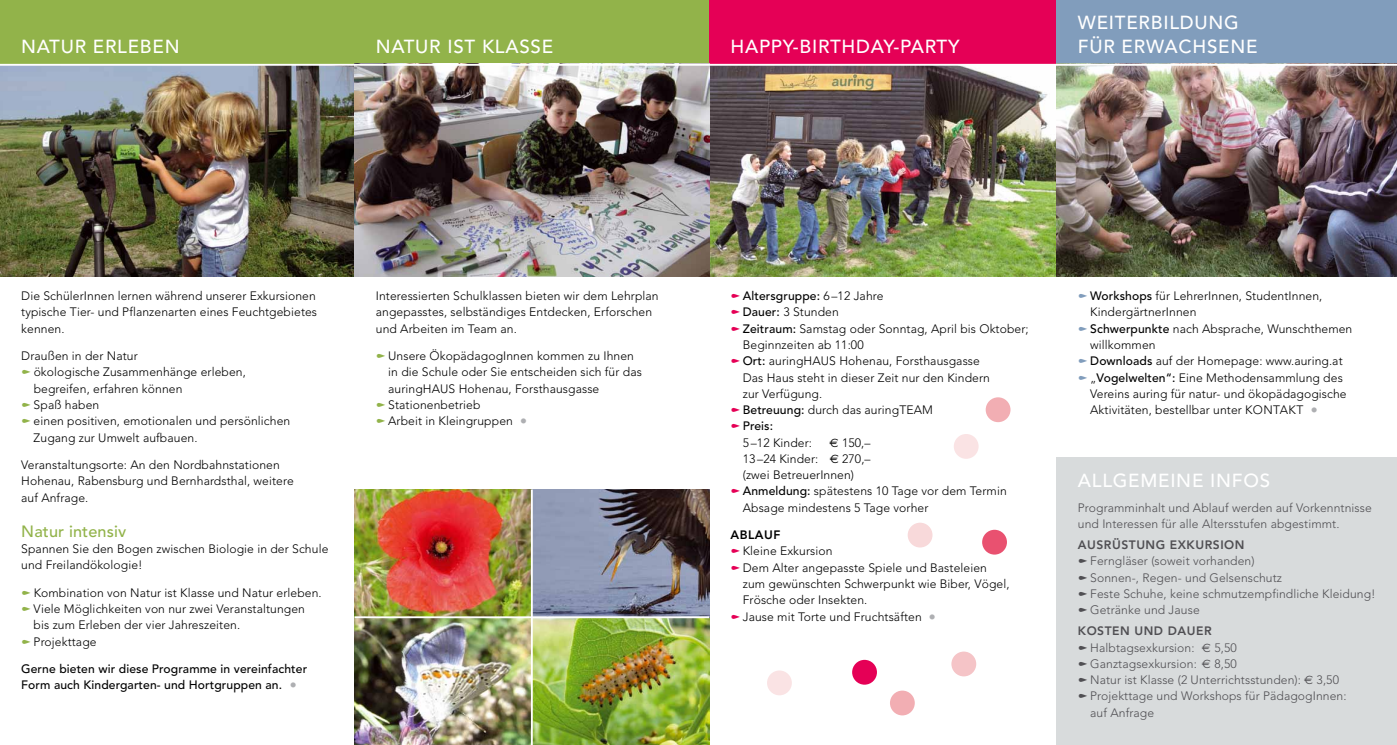
<style>
.page{position:relative;width:1397px;height:745px;background:#fff}
.page>*{position:absolute;margin:0;border:0;box-sizing:border-box;transform-origin:0 0}
.t1{font:500 18.75px/23.1px "Avenir";letter-spacing:.04em;color:#fff}
.t2{font:500 16.25px "Avenir";color:#92b34a}
.t3{font:300 12.12px/16.2px "Avenir";letter-spacing:.01em;color:#000}
.t4{font:300 12.12px/16.2px "Avenir";letter-spacing:.01em;color:#504f53}
.t5{font:500 12.12px/16.2px "Avenir";letter-spacing:.01em;color:#000}
.t6{font:800 12.12px "Avenir";letter-spacing:.045em;color:#504f53}
.t7{font:800 12.12px "Avenir";color:#000}
.s1{font-weight:500}
.s2{font-family:"Euro Sans";font-weight:400}
.s3{font-weight:800}
</style>
<div class="page">
<img style="left:354px;top:489px;width:355px;height:255px">
<img style="left:0;top:66px;width:1396px;height:210px">
<div style="left:0;top:0;width:709px;height:64px;background:#92b34a"></div>
<div style="left:709px;top:0;width:347px;height:64px;background:#e50056"></div>
<div style="left:852px;top:659px;width:24px;height:25px;background:#e50056;border-radius:50%"></div>
<div style="left:953px;top:433px;width:25px;height:25px;background:#fae3e4;border-radius:50%"></div>
<div style="left:981px;top:529px;width:25px;height:25px;background:#e95170;border-radius:50%"></div>
<div style="left:889px;top:690px;width:25px;height:25px;background:#f2aeb3;border-radius:50%"></div>
<div style="left:907px;top:522px;width:25px;height:25px;background:#f8d9da;border-radius:50%"></div>
<div style="left:1056px;top:457px;width:340px;height:287px;background:#d8dbdc"></div>
<div style="left:1056px;top:0;width:340px;height:64px;background:#819dbc"></div>
<div style="left:951px;top:651px;width:25px;height:25px;background:#f5c4c7;border-radius:50%"></div>
<hr style="left:354px;top:616px;width:355px;height:1px;background:#fff">
<hr style="left:531px;top:489px;width:1px;height:255px;background:#fff">
<div style="left:767px;top:670px;width:24px;height:24px;background:#fae3e4;border-radius:50%"></div>
<div style="left:985px;top:397px;width:25px;height:25px;background:#f2aeb3;border-radius:50%"></div>
<h1 class="t1" style="left:21px;top:35px;width:160px">Natur erleben</h1>
<h1 class="t1" style="left:376px;top:35px;width:143px">Natur ist klass</h1>
<h1 class="t1" style="left:541px;top:35px;width:13px">e</h1>
<h1 class="t1" style="left:730px;top:35px;width:231px">Happy-Birthday-Party</h1>
<h1 class="t1" style="left:1077px;top:12px;width:181px">Weiterbildung für ERwachsene</h1>
<p class="t3" style="left:21px;top:287px;width:297px;text-align:justify">Die SchülerInnen lernen während unserer Exkursionen typische Tier- und Pflanzenarten eines Feuchtgebietes kennen.</p>
<p class="t3" style="left:34px;top:347px;width:258px;text-indent:-12px">Draußen in der Natur<br>ökologische Zusammenhänge erleben, begreifen, erfahren können<br>Spaß haben<br>einen positiven, emotionalen und persönlichen<br>Zugang zur Umwelt aufbauen.</p>
<p class="t3" style="left:21px;top:456px;width:274px">Veranstaltungsorte: An den Nordbahnstationen<br>Hohenau, Rabensburg und Bernhardsthal, weitere auf Anfrage.</p>
<h2 class="t2" style="left:21px;top:521px;width:106px">N atur intensiv</h2>
<p class="t3" style="left:21px;top:540px;width:308px">Spannen Sie den Bogen zwischen Biologie in der Schule und Freilandökologie!</p>
<p class="t3" style="left:34px;top:584px;width:289px">Kombination von Natur ist Klasse und Natur erleben.<br>Viele Möglichkeiten von nur zwei Veranstaltungen bis zum Erleben der vier Jahreszeiten.<br>Projekttage</p>
<p class="t5" style="left:21px;top:660px;width:287px">Gerne bieten wir diese Programme in vereinfachter<br>Form auch Kindergarten- und Hortgruppen an.</p>
<p class="t3" style="left:376px;top:287px;width:284px">Interessierten Schulklassen bieten wir dem Lehrplan angepasstes, selbständiges Entdecken, Erforschen und Arbeiten im Team an.</p>
<p class="t3" style="left:388px;top:347px;width:255px">Unsere ÖkopädagogInnen kommen zu Ihnen in die Schule oder Sie entscheiden sich für das auringHAUS Hohenau, Forsthausgasse Stationenbetrieb<br>Arbeit in Kleingruppen</p>
<p class="t3" style="left:741px;top:288px;width:289px"><span class="s1">Altersgruppe:</span> 6 –12 Jahre<br><span class="s1">Dauer:</span> 3 Stunden<br><span class="s1">Zeitraum:</span> Samstag oder Sonntag, April bis Oktober;<br>Beginnzeiten ab 11:00<br><span class="s1">Ort:</span> auringHAUS Hohenau, Forsthausgasse<br>Das Haus steht in dieser Zeit nur den Kindern<br>zur Verfügung.<br><span class="s1">Betreuung:</span> durch das auringTEAM<br><span class="s1">Preis:</span></p>
<p class="t3" style="left:742px;top:434px;width:71px">5 –12 Kinder:</p>
<p class="t3" style="left:742px;top:434px;width:265px;text-indent:87px"><span class="s2">E</span> 150,–<br>13 –24 Kinder: <span class="s2">E</span> 270,–<br>(zwei BetreuerInnen)<br><span class="s1">Anmeldung:</span> spätestens 10 Tage vor dem Termin<br>Absage mindestens 5 Tage vorher</p>
<p class="t7" style="left:730px;top:527px;width:50px">ABLAUF</p>
<p class="t3" style="left:742px;top:542px;width:268px">Kleine Exkursion<br>Dem Alter angepasste Spiele und Basteleien zum gewünschten Schwerpunkt wie Biber, Vögel, Frösche oder Insekten.<br>Jause mit Torte und Fruchtsäften</p>
<p class="t3" style="left:1090px;top:288px;width:263px"><span class="s1">Workshops</span> für LehrerInnen, StudentInnen, KindergärtnerInnen<br><span class="s1">Schwerpunkte</span> nach Absprache, Wunschthemen willkommen<br><span class="s1">Downloads</span> auf der Homepage: www.auring.at „<span class="s1">Vogelwelten“:</span> Eine Methodensammlung des Vereins auring für natur- und ökopädagogische Aktivitäten, bestellbar unter Kontakt</p>
<h1 class="t1" style="left:1077px;top:469px;width:192px">Allgemeine I nfos</h1>
<p class="t4" style="left:1077px;top:499px;width:295px">Programminhalt und Ablauf werden auf Vorkenntnisse und Interessen für alle Altersstufen abgestimmt.</p>
<p class="t6" style="left:1077px;top:537px;width:168px">AUSRÜSTUNG EXKURSION</p>
<p class="t4" style="left:1090px;top:552px;width:287px">Ferngläser (soweit vorhanden)<br>Sonnen-, Regen- und Gelsenschutz<br>Feste Schuhe, keine schmutzempfindliche Kleidung!<br>Getränke und Jause</p>
<p class="t4" style="left:1090px;top:622px;width:258px;text-indent:-12px"><span class="s3">KOSTEN UND DAUER<br></span>Halbtagsexkursion: <span class="s2">E</span> 5,50<br>Ganztagsexkursion: <span class="s2">E</span> 8,50<br>Natur ist Klasse (2 Unterrichtsstunden): <span class="s2">E</span> 3,50<br>Projekttage und Workshops für PädagogInnen: auf Anfrage</p>
</div>
